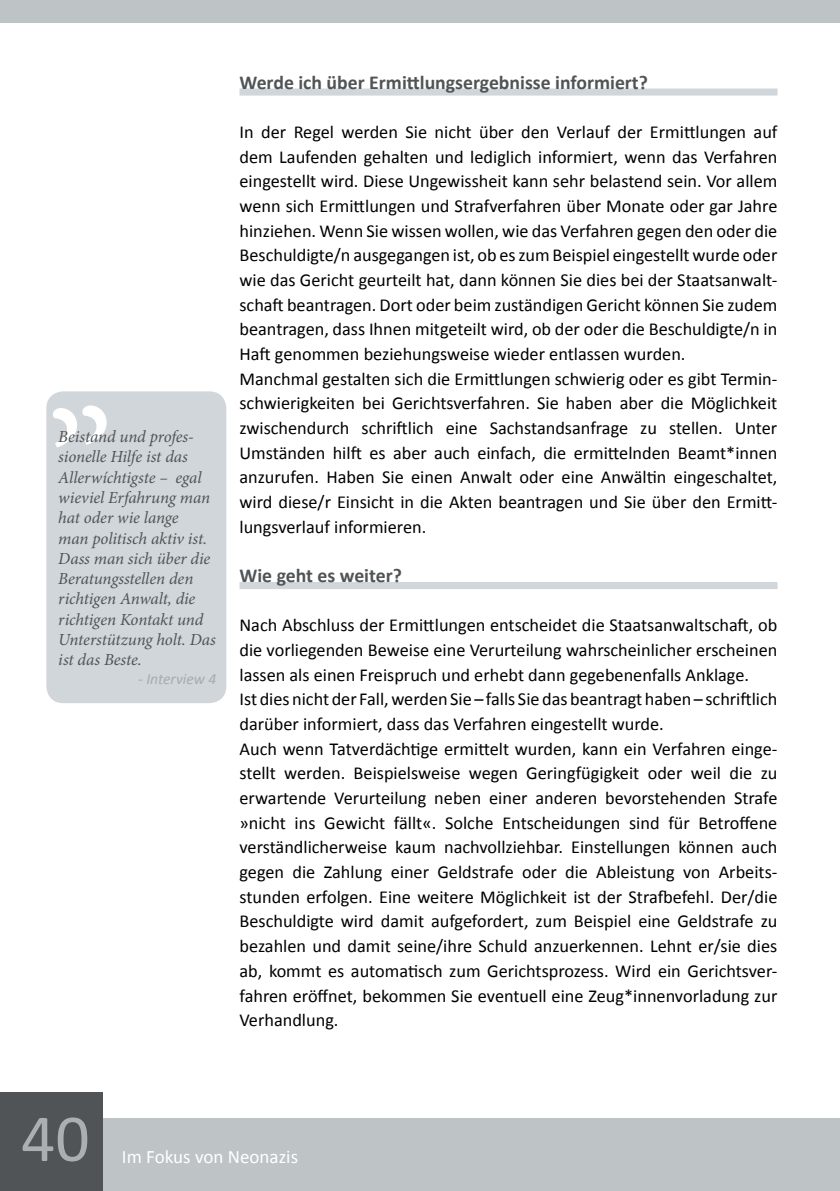
<style>
.page{position:relative;width:840px;height:1191px;background:#fff}
.page>*{position:absolute;margin:0;border:0;box-sizing:border-box;transform-origin:0 0}
.t1{font:67.6px "Calibri";color:#acafb2}
.t2{font:700 19.8px "Calibri";color:#505456}
.t3{font:19px "Calibri";color:#fff}
.t4{font:18.2px/24.6px "Calibri";color:#000}
.t5{font:italic 17px/20.2px "Minion Pro";letter-spacing:-.01em;color:#505456}
.t6{font:italic 15.6px "Calibri";color:#a4acb1}
</style>
<div class="page">
<div style="left:0;top:1118px;width:839px;height:73px;background:#bec3c6"></div>
<div style="left:0;top:1092px;width:102px;height:99px;background:#505456"></div>
<div style="left:0;top:0;width:839px;height:23px;background:#bec3c6"></div>
<div style="left:239px;top:89px;width:538px;height:7px;background:#d1d6da"></div>
<div style="left:239px;top:582px;width:538px;height:7px;background:#d1d6da"></div>
<div style="left:46px;top:391px;width:180px;height:312px;background:#d1d6da;border-radius:17px"></div>
<p class="t5" style="left:58px;top:426px;width:159px">Beistand und profes&shy;sionelle Hilfe ist das<br>Allerwíchtigste – egal wieviel Erfahrung man hat oder wie lange<br>man politisch aktiv ist.<br>Dass man sich über die<br>Beratungsstellen den richtigen Anwalt, die richtigen Kontakt und<br>Unterstützung holt. Das ist das Beste.</p>
<p class="t6" style="left:138px;top:669px;width:80px">- Interview 4</p>
<p class="t2" style="left:239px;top:70px;width:410px">Werde ich über Ermittlungsergebnisse informiert?</p>
<p class="t4" style="left:239px;top:119px;width:539px">In der Regel werden Sie nicht über den Verlauf der Ermittlungen auf dem Laufenden gehalten und lediglich informiert, wenn das Verfahren eingestellt wird. Diese Ungewissheit kann sehr belastend sein. Vor allem wenn sich Ermittlungen und Strafverfahren über Monate oder gar Jahre hinziehen. Wenn Sie wissen wollen, wie das Verfahren gegen den oder die Beschuldigte/n ausgegangen ist, ob es zum Beispiel eingestellt wurde oder wie das Gericht geurteilt hat, dann können Sie dies bei der Staatsanwalt&shy;schaft beantragen. Dort oder beim zuständigen Gericht können Sie zudem beantragen, dass Ihnen mitgeteilt wird, ob der oder die Beschuldigte/n in Haft genommen beziehungsweise wieder entlassen wurden.<br>Manchmal gestalten sich die Ermittlungen schwierig oder es gibt Termin&shy;schwierigkeiten bei Gerichtsverfahren. Sie haben aber die Möglichkeit zwischendurch schriftlich eine Sachstandsanfrage zu stellen. Unter Umständen hilft es aber auch einfach, die ermittelnden Beamt*innen anzurufen. Haben Sie einen Anwalt oder eine Anwältin eingeschaltet, wird diese/r Einsicht in die Akten beantragen und Sie über den Ermitt&shy;lungsverlauf informieren.</p>
<p class="t2" style="left:239px;top:563px;width:164px">Wie geht es weiter?</p>
<p class="t4" style="left:239px;top:612px;width:539px">Nach Abschluss der Ermittlungen entscheidet die Staatsanwaltschaft, ob die vorliegenden Beweise eine Verurteilung wahrscheinlicher erscheinen lassen als einen Freispruch und erhebt dann gegebenenfalls Anklage.<br>Ist dies nicht der Fall, werden Sie – falls Sie das beantragt haben – schriftlich darüber informiert, dass das Verfahren eingestellt wurde.<br>Auch wenn Tatverdächtige ermittelt wurden, kann ein Verfahren einge&shy;stellt werden. Beispielsweise wegen Geringfügigkeit oder weil die zu erwartende Verurteilung neben einer anderen bevorstehenden Strafe »nicht ins Gewicht fällt«. Solche Entscheidungen sind für Betroffene verständlicherweise kaum nachvollziehbar. Einstellungen können auch gegen die Zahlung einer Geldstrafe oder die Ableistung von Arbeits&shy;stunden erfolgen. Eine weitere Möglichkeit ist der Strafbefehl. Der/die Beschuldigte wird damit aufgefordert, zum Beispiel eine Geldstrafe zu bezahlen und damit seine/ihre Schuld anzuerkennen. Lehnt er/sie dies ab, kommt es automatisch zum Gerichtsprozess. Wird ein Gerichtsver&shy;fahren eröffnet, bekommen Sie eventuell eine Zeug*innenvorladung zur Verhandlung.</p>
<h1 class="t1" style="left:21px;top:1096px;width:70px">40</h1>
<p class="t3" style="left:122px;top:1144px;width:177px">Im Fokus von Neonazis</p>
</div>
